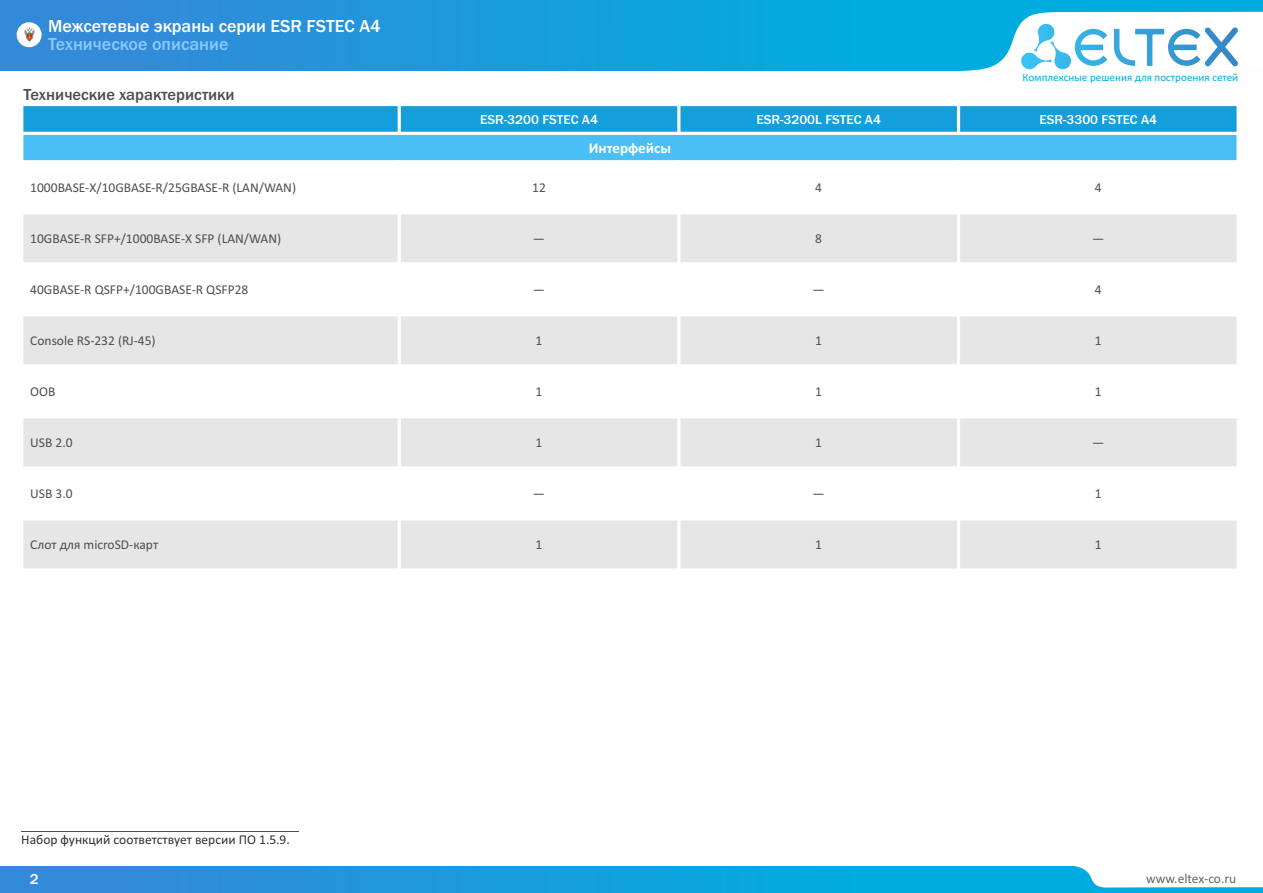
<style>
.page{position:relative;width:1263px;height:893px;background:#fff}
.page>*{position:absolute;margin:0;border:0;box-sizing:border-box;transform-origin:0 0}
.t1{font:500 18px "Franklin Gothic";color:#fff}
.t2{font:500 18px "Franklin Gothic";color:#8ac9fc}
.t3{font:500 16.5px "Franklin Gothic";color:#4e4e4d}
.t4{font:700 15px "Calibri";color:#fff}
.t5{font:500 15px "Franklin Gothic";color:#fff}
.t6{font:13.5px "Calibri";color:#4e4e4d}
.t7{font:500 13.5px "Franklin Gothic";color:#fff}
.t8{font:13.5px "Calibri";color:#313130}
.t9{font:13.5px "Calibri";color:#666}
.t10{font:11.1px "Calibri";color:#00acdf}
</style>
<div class="page">
<div style="left:0;top:866px;width:1263px;height:27px;background:linear-gradient(to right,#3489d9,#00b4e0)"></div>
<svg style="left:1073px;top:866px;width:190px;height:22px"></svg>
<div style="left:22px;top:105px;width:377px;height:28px;background:#159edc"></div>
<div style="left:399px;top:105px;width:280px;height:28px;background:#159edc"></div>
<div style="left:679px;top:105px;width:279px;height:28px;background:#159edc"></div>
<div style="left:958px;top:105px;width:280px;height:28px;background:#159edc"></div>
<div style="left:22px;top:133px;width:1216px;height:29px;background:#49bff5"></div>
<div style="left:22px;top:213px;width:377px;height:51px;background:#e6e6e6"></div>
<div style="left:399px;top:213px;width:280px;height:51px;background:#e6e6e6"></div>
<div style="left:679px;top:213px;width:279px;height:51px;background:#e6e6e6"></div>
<div style="left:958px;top:213px;width:280px;height:51px;background:#e6e6e6"></div>
<div style="left:22px;top:315px;width:377px;height:51px;background:#e6e6e6"></div>
<div style="left:399px;top:315px;width:280px;height:51px;background:#e6e6e6"></div>
<div style="left:679px;top:315px;width:279px;height:51px;background:#e6e6e6"></div>
<div style="left:958px;top:315px;width:280px;height:51px;background:#e6e6e6"></div>
<div style="left:22px;top:417px;width:377px;height:51px;background:#e6e6e6"></div>
<div style="left:399px;top:417px;width:280px;height:51px;background:#e6e6e6"></div>
<div style="left:679px;top:417px;width:279px;height:51px;background:#e6e6e6"></div>
<div style="left:958px;top:417px;width:280px;height:51px;background:#e6e6e6"></div>
<div style="left:22px;top:519px;width:377px;height:51px;background:#e6e6e6"></div>
<div style="left:399px;top:519px;width:280px;height:51px;background:#e6e6e6"></div>
<div style="left:679px;top:519px;width:279px;height:51px;background:#e6e6e6"></div>
<div style="left:958px;top:519px;width:280px;height:51px;background:#e6e6e6"></div>
<hr style="left:20px;top:103px;width:3px;height:469px;background:#fff">
<hr style="left:398px;top:160px;width:3px;height:412px;background:#fff">
<hr style="left:398px;top:103px;width:3px;height:32px;background:#fff">
<hr style="left:677px;top:313px;width:3px;height:259px;background:#fff">
<hr style="left:677px;top:160px;width:3px;height:156px;background:#fff">
<hr style="left:677px;top:103px;width:3px;height:32px;background:#fff">
<hr style="left:957px;top:313px;width:3px;height:259px;background:#fff">
<hr style="left:957px;top:160px;width:3px;height:156px;background:#fff">
<hr style="left:957px;top:103px;width:3px;height:32px;background:#fff">
<hr style="left:1236px;top:313px;width:4px;height:259px;background:#fff">
<svg style="left:1236px;top:106px;width:2px;height:156px"></svg>
<hr style="left:20px;top:568px;width:1220px;height:4px;background:#fff">
<hr style="left:20px;top:517px;width:1220px;height:3px;background:#fff">
<hr style="left:20px;top:466px;width:1220px;height:3px;background:#fff">
<hr style="left:20px;top:415px;width:1220px;height:3px;background:#fff">
<hr style="left:20px;top:364px;width:1220px;height:3px;background:#fff">
<hr style="left:20px;top:313px;width:1220px;height:3px;background:#fff">
<hr style="left:20px;top:262px;width:1220px;height:3px;background:#fff">
<hr style="left:20px;top:211px;width:1220px;height:3px;background:#fff">
<hr style="left:20px;top:160px;width:1220px;height:3px;background:#fff">
<hr style="left:20px;top:132px;width:1220px;height:3px;background:#fff">
<hr style="left:20px;top:103px;width:1220px;height:3px;background:#fff">
<hr style="left:21px;top:831px;width:278px;height:1px;background:#4e4e4d">
<div style="left:0;top:0;width:1263px;height:71px;background:linear-gradient(to right,#3489d9,#00b4e0)"></div>
<svg style="left:959px;top:12px;width:304px;height:59px"></svg>
<div style="left:17px;top:22px;width:25px;height:25px;border:9px solid #fff;border-radius:50%"></div>
<svg style="left:20px;top:25px;width:19px;height:19px"></svg>
<h1 class="t1" style="left:48px;top:20px;width:334px">Межсетевые экраны серии ESR FSTEC A4</h1>
<h1 class="t2" style="left:48px;top:37px;width:182px">Техническое описание</h1>
<p class="t3" style="left:23px;top:88px;width:213px">Технические характеристики</p>
<p class="t10" style="left:1022px;top:72px;width:217px">Комплексные решения для построения сетей</p>
<p class="t7" style="left:480px;top:114px;width:119px">ESR-3200 FSTEC A4</p>
<p class="t7" style="left:756px;top:114px;width:126px">ESR-3200L FSTEC A4</p>
<p class="t7" style="left:1039px;top:114px;width:119px">ESR-3300 FSTEC A4</p>
<p class="t4" style="left:589px;top:141px;width:84px">Интерфейсы</p>
<p class="t6" style="left:30px;top:182px;width:267px">1000BASE-X/10GBASE-R/25GBASE-R (LAN/WAN)</p>
<p class="t6" style="left:532px;top:182px;width:15px">12</p>
<p class="t6" style="left:815px;top:182px;width:8px">4</p>
<p class="t6" style="left:1095px;top:182px;width:8px">4</p>
<p class="t6" style="left:30px;top:233px;width:252px">10GBASE-R SFP+/1000BASE-X SFP (LAN/WAN)</p>
<p class="t6" style="left:533px;top:233px;width:14px">—</p>
<p class="t6" style="left:815px;top:233px;width:8px">8</p>
<p class="t6" style="left:1092px;top:233px;width:14px">—</p>
<p class="t6" style="left:30px;top:284px;width:220px">40GBASE-R QSFP+/100GBASE-R QSFP28</p>
<p class="t6" style="left:533px;top:284px;width:14px">—</p>
<p class="t6" style="left:812px;top:284px;width:14px">—</p>
<p class="t6" style="left:1095px;top:284px;width:8px">4</p>
<p class="t6" style="left:30px;top:335px;width:127px">Console RS-232 (RJ-45)</p>
<p class="t6" style="left:536px;top:335px;width:8px">1</p>
<p class="t6" style="left:815px;top:335px;width:8px">1</p>
<p class="t6" style="left:1095px;top:335px;width:8px">1</p>
<p class="t6" style="left:30px;top:386px;width:27px">OOB</p>
<p class="t6" style="left:536px;top:386px;width:8px">1</p>
<p class="t6" style="left:815px;top:386px;width:8px">1</p>
<p class="t6" style="left:1095px;top:386px;width:8px">1</p>
<p class="t6" style="left:30px;top:437px;width:44px">USB 2.0</p>
<p class="t6" style="left:536px;top:437px;width:8px">1</p>
<p class="t6" style="left:815px;top:437px;width:8px">1</p>
<p class="t6" style="left:1092px;top:437px;width:14px">—</p>
<p class="t6" style="left:30px;top:488px;width:44px">USB 3.0</p>
<p class="t6" style="left:533px;top:488px;width:14px">—</p>
<p class="t6" style="left:812px;top:488px;width:14px">—</p>
<p class="t6" style="left:1095px;top:488px;width:8px">1</p>
<p class="t6" style="left:30px;top:539px;width:129px">Слот для microSD-карт</p>
<p class="t6" style="left:536px;top:539px;width:8px">1</p>
<p class="t6" style="left:815px;top:539px;width:8px">1</p>
<p class="t6" style="left:1095px;top:539px;width:8px">1</p>
<p class="t8" style="left:21px;top:833px;width:270px">Набор функций соответствует версии ПО 1.5.9.</p>
<p class="t5" style="left:30px;top:874px;width:10px">2</p>
<p class="t9" style="left:1146px;top:873px;width:92px">www.eltex-co.ru</p>
</div>
